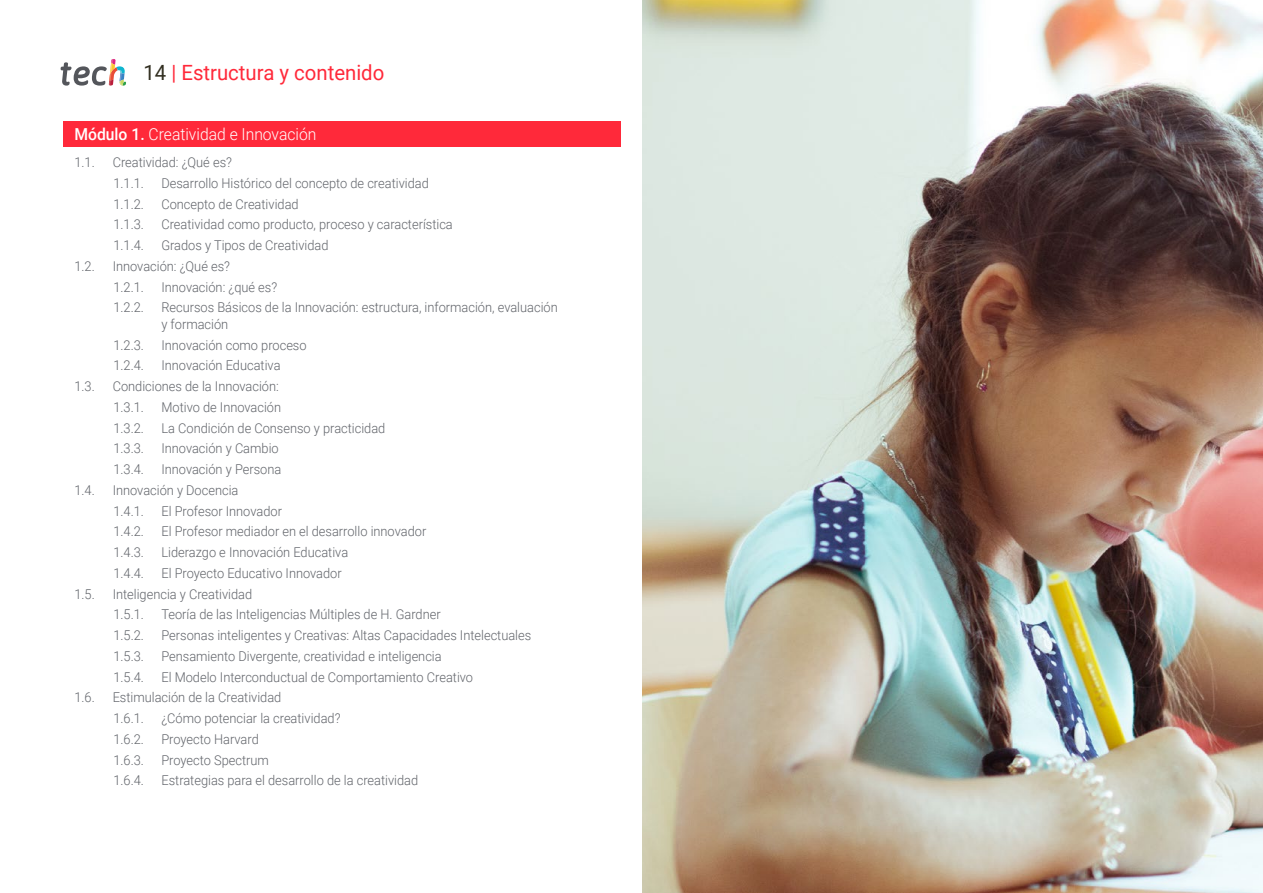
<style>
.page{position:relative;width:1263px;height:893px;background:#fff}
.page>*{position:absolute;margin:0;border:0;box-sizing:border-box;transform-origin:0 0}
.t1{font:21px "Roboto";color:#ff293a}
.t2{font:300 16.5px "Roboto";color:#fff;scale:.95 1}
.t3{font:300 13.5px/20.7px "Roboto";color:#61646a;scale:.95 1}
.s1{color:#312e20}
.s2{font-weight:500}
</style>
<div class="page">
<div style="left:63px;top:121px;width:558px;height:25px;background:#ff293a"></div>
<svg style="left:61px;top:59px;width:65px;height:27px"></svg>
<img style="left:642px;top:0;width:621px;height:893px">
<h1 class="t1" style="left:144px;top:57px;width:242px"><span class="s1">14</span> | Estructura y contenido</h1>
<p class="t2" style="left:74px;top:123px;width:256px"><span class="s2">Módulo 1.</span> Creatividad e Innovación</p>
<p class="t3" style="left:74px;top:151px;width:23px">1.1.</p>
<p class="t3" style="left:113px;top:151px;width:127px">Creatividad: ¿Qué es?<br>1.1.1.</p>
<p class="t3" style="left:161px;top:172px;width:283px">Desarrollo Histórico del concepto de creatividad</p>
<p class="t3" style="left:113px;top:193px;width:34px">1.1.2.</p>
<p class="t3" style="left:161px;top:193px;width:146px">Concepto de Creatividad</p>
<p class="t3" style="left:113px;top:214px;width:34px">1.1.3.</p>
<p class="t3" style="left:161px;top:214px;width:308px">Creatividad como producto, proceso y característica</p>
<p class="t3" style="left:113px;top:234px;width:34px">1.1.4.</p>
<p class="t3" style="left:161px;top:234px;width:177px">Grados y Tipos de Creatividad</p>
<p class="t3" style="left:74px;top:255px;width:23px">1.2.</p>
<p class="t3" style="left:113px;top:255px;width:125px">Innovación: ¿Qué es?<br>1.2.1.</p>
<p class="t3" style="left:161px;top:276px;width:123px">Innovación: ¿qué es?</p>
<p class="t3" style="left:113px;top:297px;width:34px">1.2.2.</p>
<p class="t3" style="left:161px;top:299px;width:419px;line-height:16.5px">Recursos Básicos de la Innovación: estructura, información, evaluación y formación</p>
<p class="t3" style="left:113px;top:334px;width:34px">1.2.3.</p>
<p class="t3" style="left:161px;top:334px;width:154px">Innovación como proceso</p>
<p class="t3" style="left:113px;top:355px;width:34px">1.2.4.</p>
<p class="t3" style="left:161px;top:355px;width:127px">Innovación Educativa</p>
<p class="t3" style="left:74px;top:375px;width:23px">1.3.</p>
<p class="t3" style="left:113px;top:375px;width:176px">Condiciones de la Innovación:<br>1.3.1.</p>
<p class="t3" style="left:161px;top:396px;width:128px">Motivo de Innovación</p>
<p class="t3" style="left:113px;top:417px;width:34px">1.3.2.</p>
<p class="t3" style="left:161px;top:417px;width:237px">La Condición de Consenso y practicidad</p>
<p class="t3" style="left:113px;top:438px;width:34px">1.3.3.</p>
<p class="t3" style="left:161px;top:438px;width:125px">Innovación y Cambio</p>
<p class="t3" style="left:113px;top:458px;width:34px">1.3.4.</p>
<p class="t3" style="left:161px;top:458px;width:128px">Innovación y Persona</p>
<p class="t3" style="left:74px;top:479px;width:23px">1.4.</p>
<p class="t3" style="left:113px;top:479px;width:134px">Innovación y Docencia<br>1.4.1.</p>
<p class="t3" style="left:161px;top:500px;width:128px">El Profesor Innovador</p>
<p class="t3" style="left:113px;top:521px;width:34px">1.4.2.</p>
<p class="t3" style="left:161px;top:521px;width:280px">El Profesor mediador en el desarrollo innovador</p>
<p class="t3" style="left:113px;top:541px;width:34px">1.4.3.</p>
<p class="t3" style="left:161px;top:541px;width:198px">Liderazgo e Innovación Educativa</p>
<p class="t3" style="left:113px;top:562px;width:34px">1.4.4.</p>
<p class="t3" style="left:161px;top:562px;width:191px">El Proyecto Educativo Innovador</p>
<p class="t3" style="left:74px;top:583px;width:23px">1.5.</p>
<p class="t3" style="left:113px;top:583px;width:148px">Inteligencia y Creatividad<br>1.5.1.</p>
<p class="t3" style="left:161px;top:604px;width:295px">Teoría de las Inteligencias Múltiples de H. Gardner</p>
<p class="t3" style="left:113px;top:624px;width:34px">1.5.2.</p>
<p class="t3" style="left:161px;top:624px;width:391px">Personas inteligentes y Creativas: Altas Capacidades Intelectuales</p>
<p class="t3" style="left:113px;top:645px;width:34px">1.5.3.</p>
<p class="t3" style="left:161px;top:645px;width:297px">Pensamiento Divergente, creatividad e inteligencia</p>
<p class="t3" style="left:113px;top:666px;width:34px">1.5.4.</p>
<p class="t3" style="left:161px;top:666px;width:330px">El Modelo Interconductual de Comportamiento Creativo</p>
<p class="t3" style="left:74px;top:687px;width:23px">1.6.</p>
<p class="t3" style="left:113px;top:687px;width:179px">Estimulación de la Creatividad<br>1.6.1.</p>
<p class="t3" style="left:161px;top:707px;width:190px">¿Cómo potenciar la creatividad?</p>
<p class="t3" style="left:113px;top:728px;width:34px">1.6.2.</p>
<p class="t3" style="left:161px;top:728px;width:104px">Proyecto Harvard</p>
<p class="t3" style="left:113px;top:749px;width:34px">1.6.3.</p>
<p class="t3" style="left:161px;top:749px;width:115px">Proyecto Spectrum</p>
<p class="t3" style="left:113px;top:770px;width:34px">1.6.4.</p>
<p class="t3" style="left:161px;top:770px;width:272px">Estrategias para el desarrollo de la creatividad</p>
</div>
